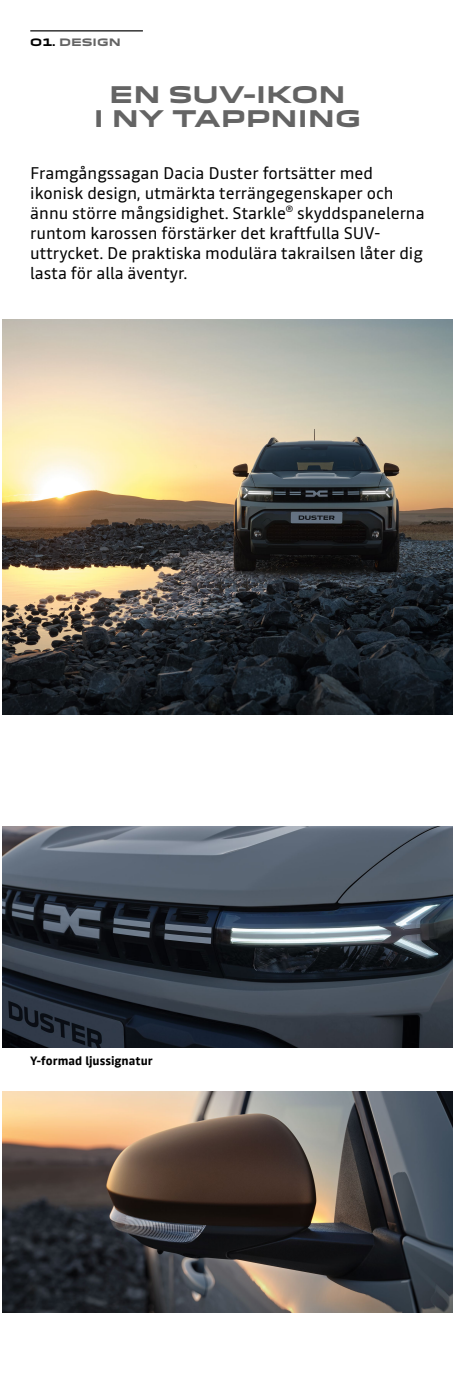
<style>
.page{position:relative;width:455px;height:1395px;background:#fff}
.page>*{position:absolute;margin:0;border:0;box-sizing:border-box;transform-origin:0 0}
.t1{font:700 22.4px/24.4px "Dacia Block Extended";color:#646464;text-align:center}
.t2{font:16.8px/20px "Read";color:#000}
.t3{font:700 12px "Read";color:#000}
.t4{font:700 10px "Dacia Block Extended";color:#646464}
.s1{color:#000}
</style>
<div class="page">
<img style="left:2px;top:1092px;width:450px;height:221px">
<img style="left:2px;top:319px;width:450px;height:395px">
<img style="left:2px;top:826px;width:450px;height:222px">
<hr style="left:30px;top:30px;width:113px;height:1px;background:#000">
<p class="t4" style="left:30px;top:37px;width:92px"><span class="s1">O1.</span> DESIGN</p>
<h1 class="t1" style="left:94px;top:83px;width:269px">EN SUV-IKON<br>I NY TAPPNING</h1>
<p class="t2" style="left:30px;top:163px;width:396px">Framgångssagan Dacia Duster fortsätter med ikonisk design, utmärkta terrängegenskaper och ännu större mångsidighet. Starkle<sup>®</sup> skyddspanelerna runtom karossen förstärker det kraftfulla SUV&shy;uttrycket. De praktiska modulära takrailsen låter dig lasta för alla äventyr.</p>
<p class="t3" style="left:30px;top:1052px;width:124px">Y-formad ljussignatur</p>
</div>
